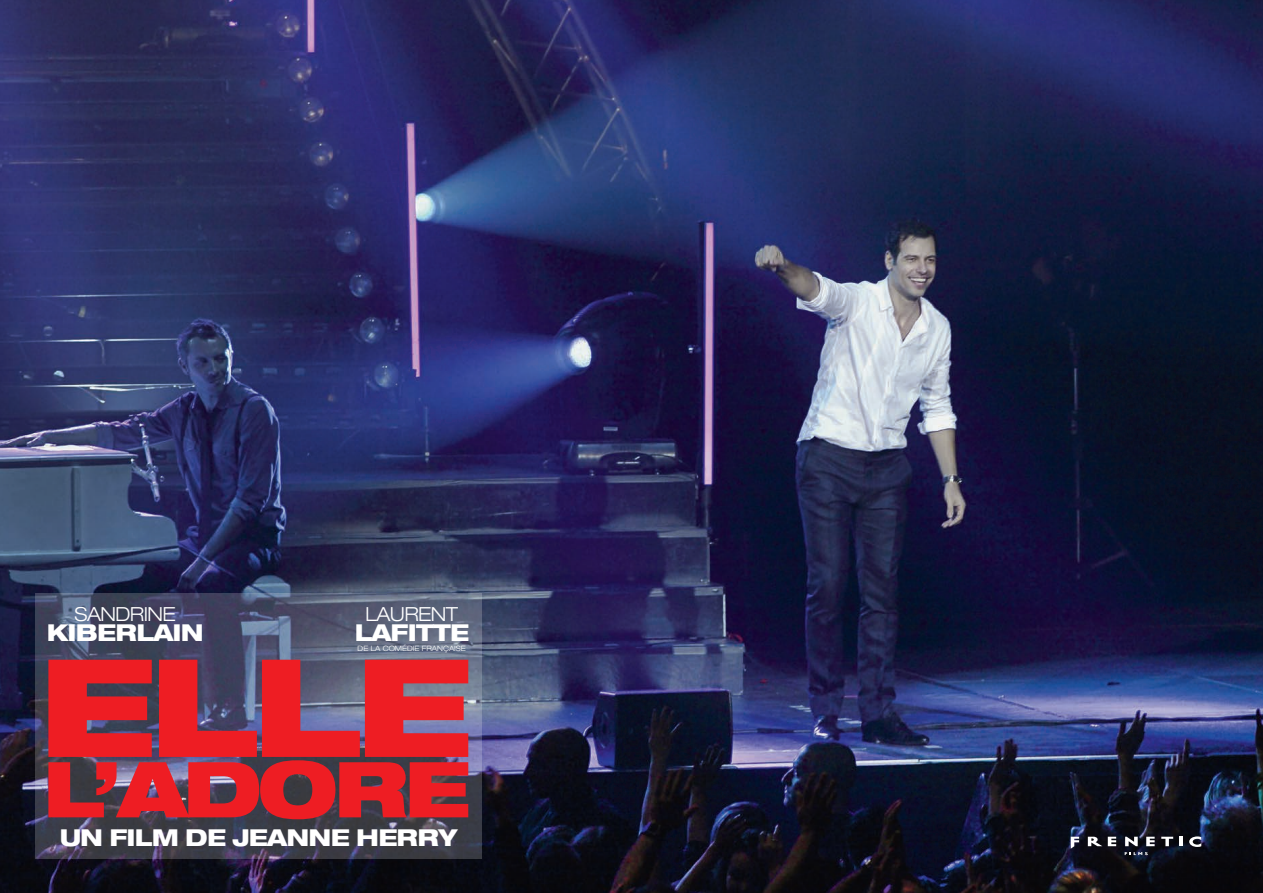
<style>
.page{position:relative;width:1263px;height:893px;background:#fff}
.page>*{position:absolute;margin:0;border:0;box-sizing:border-box;transform-origin:0 0}
.t1{font:800 expanded 23.4px "Helvetica Neue LT Std";letter-spacing:-.03em;color:#fff}
.t2{font:300 expanded 19.5px "Helvetica Neue LT Std";letter-spacing:-.03em;color:#fff}
.t3{font:300 expanded 7.35px "Helvetica Neue LT Std";color:#fff}
</style>
<div class="page">
<img style="left:0;top:0;width:1263px;height:893px">
<svg style="left:1071px;top:837px;width:11px;height:16px"></svg>
<svg style="left:1088px;top:836px;width:113px;height:25px;background:#33353e"></svg>
<svg style="left:36px;top:593px;width:446px;height:266px;background:#4c4f64"></svg>
<svg style="left:48px;top:660px;width:420px;height:159px;background:#b6313e"></svg>
<p class="t2" style="left:75px;top:603px;width:103px">SANDRINE</p>
<p class="t1" style="left:47px;top:617px;width:159px">KIBERLAIN</p>
<p class="t2" style="left:365px;top:603px;width:94px">LAURENT</p>
<p class="t1" style="left:354px;top:617px;width:116px">LAFITTE</p>
<p class="t3" style="left:358px;top:644px;width:110px">DE LA COMÉDIE FRANÇAISE</p>
<p class="t1" style="left:59px;top:823px;width:400px">UN FILM DE JEANNE HERRY</p>
</div>
